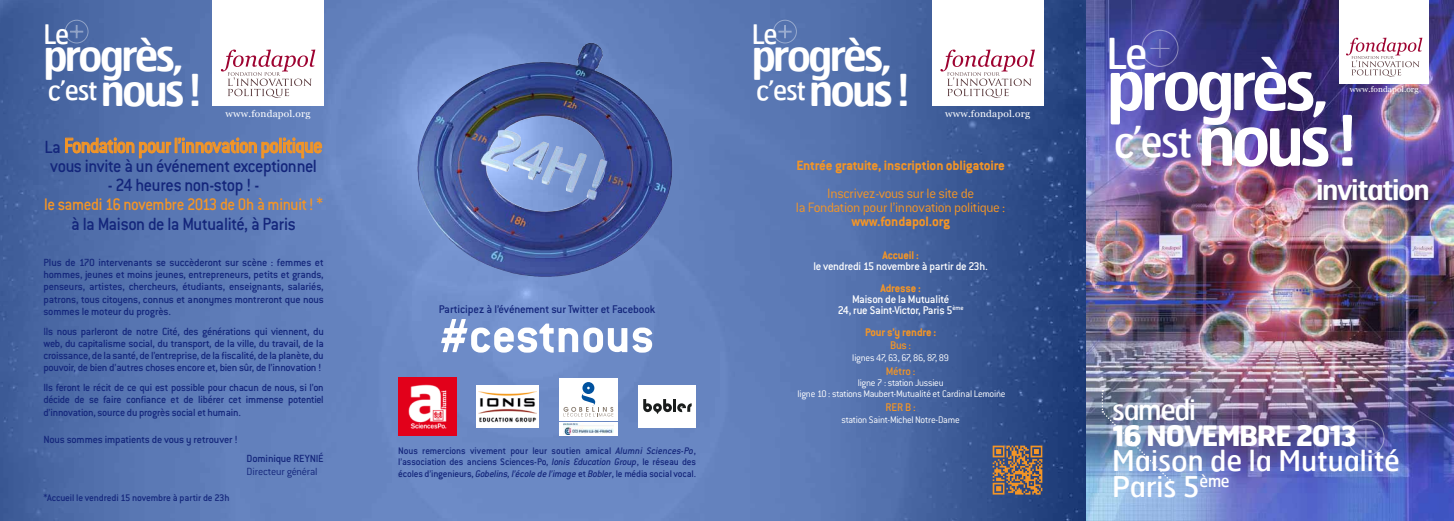
<style>
.page{position:relative;width:1454px;height:521px;background:#fff}
.page>*{position:absolute;margin:0;border:0;box-sizing:border-box;transform-origin:0 0}
.t1{font:600 69.12px "Hermes FB";letter-spacing:-.07em;color:#fff;scale:.95 1}
.t2{font:700 52.5px "Conduit ITC";color:#fff}
.t3{font:600 43.57px "Hermes FB";letter-spacing:-.07em;color:#fff;scale:.95 1}
.t4{font:42.52px "Hermes FB";color:#fff;scale:.95 1}
.t5{font:28.44px/25.5px "Hermes FB";color:#fff}
.t6{font:600 28.44px "Hermes FB";letter-spacing:-.05em;color:#fff}
.t7{font:700 28px "Hermes FB";letter-spacing:-.05em;color:#fff}
.t8{font:28px "Hermes FB";letter-spacing:-.05em;color:#fff}
.t9{font:26.78px "Hermes FB";letter-spacing:-.05em;color:#fff;scale:.95 1}
.t10{font:500 23.1px "Conduit ITC Std";letter-spacing:-.035em;color:#f39526;scale:.88 1}
.t11{font:500 19.34px "Conduit ITC Std";letter-spacing:-.025em;color:#14267b;scale:.94 1}
.t12{font:500 18.38px "Conduit ITC Std";letter-spacing:-.025em;color:#f39526;scale:.91 1}
.t13{font:300 14.88px/13.9px "Conduit ITC Std";letter-spacing:-.025em;color:#f39526;text-align:center}
.t14{font:700 14.88px "Conduit ITC";letter-spacing:-.01em;color:#f39526}
.t15{font:500 12.25px/11.4px "Conduit ITC Std";letter-spacing:-.02em;color:#fff;text-align:center}
.t16{font:500 12.25px "Conduit ITC Std";letter-spacing:-.015em;color:#14267b}
.t17{font:700 12.25px "Conduit ITC";letter-spacing:-.01em;color:#f39526}
.t18{font:500 12.25px "Conduit ITC Std";letter-spacing:-.015em;color:#f39526}
.t19{font:500 11.38px/12.2px "Conduit ITC Std";letter-spacing:-.02em;color:#14267b;text-align:justify}
.t20{font:300 11.38px "Conduit ITC Std";letter-spacing:-.015em;color:#14267b}
.t21{font:500 10.5px/11.4px "Conduit ITC Std";letter-spacing:-.015em;color:#14267b;text-align:justify}
.t22{font:300 10.5px/11.4px "Conduit ITC Std";letter-spacing:-.025em;color:#fff;text-align:center}
.t23{font:9.62px "Georgia";letter-spacing:.02em;color:#fff;scale:1.05 1}
.t24{font:7.88px "Georgia";letter-spacing:.01em;color:#fff;scale:1.05 1}
.s1{font-weight:600;font-size:43.84px}
.s2{font-size:19.34px;color:#14267b}
.s3{font-style:italic}
.s4{font-weight:600;font-size:69.56px}
</style>
<div class="page">
<img style="left:0;top:0;width:1086px;height:521px">
<img style="left:1086px;top:0;width:367px;height:521px">
<img style="left:465px;top:43px;width:126px;height:43px">
<img style="left:398px;top:377px;width:58px;height:58px">
<div style="left:559px;top:422px;width:58px;height:13px;background:#fff"></div>
<img style="left:563px;top:423px;width:50px;height:11px">
<div style="left:559px;top:378px;width:58px;height:43px;background:#fff"></div>
<svg style="left:563px;top:382px;width:50px;height:34px"></svg>
<div style="left:639px;top:385px;width:57px;height:43px;background:#fff"></div>
<svg style="left:643px;top:399px;width:48px;height:15px"></svg>
<div style="left:476px;top:385px;width:63px;height:43px;background:#fff"></div>
<img style="left:479px;top:391px;width:58px;height:31px">
<img style="left:992px;top:445px;width:50px;height:50px">
<img style="left:1101px;top:390px;width:69px;height:91px">
<div style="left:1347px;top:419px;width:37px;height:37px;border:1px solid #fff;border-radius:50%"></div>
<svg style="left:1356px;top:428px;width:19px;height:19px"></svg>
<div style="left:1141px;top:30px;width:37px;height:37px;border:1px solid #fff;border-radius:50%"></div>
<svg style="left:1150px;top:39px;width:19px;height:19px"></svg>
<div style="left:1339px;top:0;width:90px;height:83px;background:#fff"></div>
<svg style="left:1346px;top:38px;width:76px;height:39px"></svg>
<div style="left:932px;top:0;width:111px;height:106px;background:#fff"></div>
<svg style="left:940px;top:50px;width:95px;height:48px"></svg>
<div style="left:212px;top:0;width:112px;height:106px;background:#fff"></div>
<svg style="left:221px;top:50px;width:94px;height:48px"></svg>
<svg style="left:65px;top:137px;width:257px;height:21px;background:#827e8a"></svg>
<div style="left:773px;top:20px;width:23px;height:23px;border:1px solid #fff;border-radius:50%"></div>
<svg style="left:778px;top:24px;width:14px;height:15px"></svg>
<div style="left:65px;top:20px;width:23px;height:23px;border:1px solid #fff;border-radius:50%"></div>
<svg style="left:69px;top:24px;width:15px;height:15px"></svg>
<h3 class="t9" style="left:43px;top:18px;width:29px">Le</h3>
<h3 class="t3" style="left:43px;top:26px;width:149px">progrès,</h3>
<h3 class="t9" style="left:48px;top:73px;width:163px">c’est <span class="s1">nous !</span></h3>
<h3 class="t9" style="left:752px;top:18px;width:29px">Le</h3>
<h3 class="t3" style="left:752px;top:26px;width:149px">progrès,</h3>
<h3 class="t9" style="left:756px;top:73px;width:163px">c’est <span class="s1">nous !</span></h3>
<p class="t23" style="left:225px;top:108px;width:83px">www.fondapol.org</p>
<p class="t23" style="left:945px;top:108px;width:83px">www.fondapol.org</p>
<h3 class="t10" style="left:45px;top:132px;width:317px"><span class="s2">La</span> Fondation pour l’innovation politique</h3>
<h3 class="t11" style="left:50px;top:155px;width:285px">vous invite à un événement exceptionnel</h3>
<h3 class="t11" style="left:108px;top:174px;width:163px">- 24 heures non-stop ! -</h3>
<h3 class="t12" style="left:44px;top:194px;width:308px">le samedi 16 novembre 2013 de 0h à minuit! *</h3>
<h3 class="t11" style="left:71px;top:213px;width:240px">à la Maison de la Mutualité, à Paris</h3>
<p class="t19" style="left:43px;top:256px;width:282px">Plus de 170 intervenants se succèderont sur scène : femmes et hommes, jeunes et moins jeunes, entrepreneurs, petits et grands, penseurs, artistes, chercheurs, étudiants, enseignants, salariés, patrons, tous citoyens, connus et anonymes montreront que nous sommes le moteur du progrès.</p>
<p class="t19" style="left:43px;top:325px;width:282px">Ils nous parleront de notre Cité, des générations qui viennent, du web, du capitalisme social, du transport, de la ville, du travail, de la croissance, de la santé, de l’entreprise, de la fiscalité, de la planète, du pouvoir, de bien d’autres choses encore et, bien sûr, de l’innovation !</p>
<p class="t19" style="left:43px;top:381px;width:282px">Ils feront le récit de ce qui est possible pour chacun de nous, si l’on décide de se faire confiance et de libérer cet immense potentiel d’innovation, source du progrès social et humain.</p>
<p class="t19" style="left:43px;top:433px;width:196px">Nous sommes impatients de vous y retrouver !</p>
<p class="t19" style="left:247px;top:453px;width:78px">Dominique REYNIÉ</p>
<p class="t20" style="left:246px;top:465px;width:73px">Directeur général</p>
<p class="t21" style="left:43px;top:492px;width:187px">*Accueil le vendredi 15 novembre à partir de 23h</p>
<p class="t16" style="left:439px;top:302px;width:218px">Participez à l’événement sur Twitter et Facebook</p>
<h2 class="t2" style="left:440px;top:305px;width:216px">#cestnous</h2>
<p class="t21" style="left:398px;top:445px;width:299px">Nous remercions vivement pour leur soutien amical <span class="s3">Alumni Sciences-Po</span>, l’association des anciens Sciences-Po, <span class="s3">Ionis Education Group</span>, le réseau des écoles d’ingenieurs, <span class="s3">Gobelins, l’école de l’image</span> et <span class="s3">Bobler</span>, le média social vocal.</p>
<h3 class="t14" style="left:796px;top:157px;width:210px">Entrée gratuite, inscription obligatoire</h3>
<h3 class="t13" style="left:796px;top:186px;width:211px">Inscrivez-vous sur le site de<br>la Fondation pour l’innovation politique :</h3>
<h3 class="t14" style="left:851px;top:212px;width:100px">www.fondapol.org</h3>
<p class="t17" style="left:882px;top:248px;width:38px">Accueil :</p>
<p class="t15" style="left:813px;top:261px;width:176px">le vendredi 15 novembre à partir de 23h.</p>
<p class="t17" style="left:880px;top:280px;width:42px">Adresse :</p>
<p class="t15" style="left:837px;top:293px;width:127px">Maison de la Mutualité<br>24, rue Saint-Victor, Paris 5<sup>ème</sup></p>
<p class="t17" style="left:865px;top:325px;width:73px">Pour s’y rendre :</p>
<p class="t18" style="left:890px;top:339px;width:23px">Bus :</p>
<p class="t22" style="left:852px;top:352px;width:98px">lignes 47, 63, 67, 86, 87, 89</p>
<p class="t18" style="left:885px;top:364px;width:31px">Métro :</p>
<p class="t22" style="left:797px;top:377px;width:210px">ligne 7 : station Jussieu<br>ligne 10 : stations Maubert-Mutualité et Cardinal Lemoine</p>
<p class="t18" style="left:885px;top:401px;width:32px">RER B :</p>
<p class="t22" style="left:841px;top:414px;width:120px">station Saint-Michel Notre-Dame</p>
<h3 class="t4" style="left:1106px;top:26px;width:45px">Le</h3>
<h1 class="t1" style="left:1106px;top:40px;width:235px">progrès,</h1>
<p class="t24" style="left:1349px;top:85px;width:67px">www.fondapol.org</p>
<h3 class="t4" style="left:1113px;top:114px;width:257px">c’est <span class="s4">nous !</span></h3>
<h3 class="t6" style="left:1316px;top:171px;width:116px">invitation</h3>
<h3 class="t8" style="left:1112px;top:392px;width:85px">samedi</h3>
<h3 class="t7" style="left:1112px;top:417px;width:246px">16 NOVEMBRE 2013</h3>
<h3 class="t5" style="left:1112px;top:447px;width:289px">Maison de la Mutualité<br>Paris 5<sup>ème</sup></h3>
</div>
